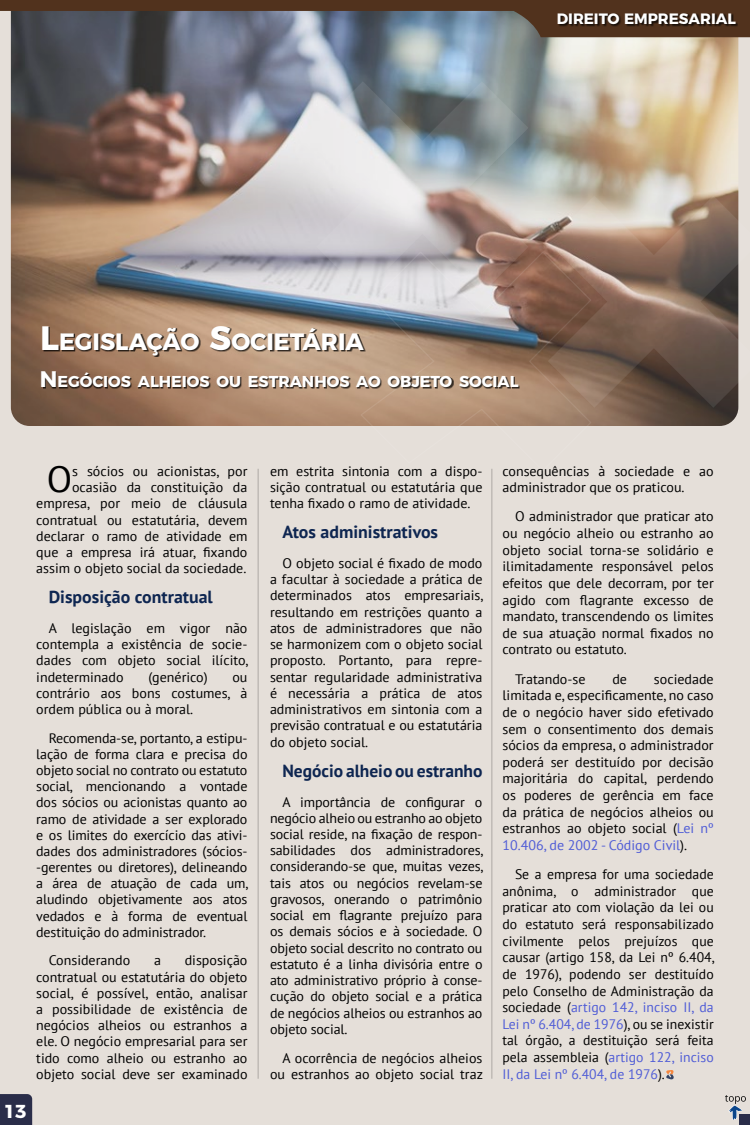
<style>
.page{position:relative;width:750px;height:1125px;background:#e5dfd9}
.page>*{position:absolute;margin:0;border:0;box-sizing:border-box;transform-origin:0 0}
.t1{font:36.38px "PT Sans";color:#000}
.t2{font:700 23.62px "Montserrat";color:#fff}
.t3{font:700 18.75px "Montserrat";color:#fff}
.t4{font:700 17.5px "PT Sans";color:#0e2651}
.t5{font:700 15.75px "Montserrat";color:#fff}
.t6{font:700 15px "Montserrat";color:#fff}
.t7{font:13.75px/16.6px "PT Sans";color:#000;text-align:justify}
.s1{font-size:33.75px}
.s2{font-size:22.5px}
.s3{color:#4f5cd6}
</style>
<div class="page">
<svg style="left:725px;top:1095px;width:25px;height:30px"></svg>
<hr style="left:258px;top:469px;width:1px;height:610px;background:#000">
<hr style="left:492px;top:469px;width:1px;height:610px;background:#000">
<img style="left:11px;top:37px;width:727px;height:389px">
<svg style="left:0;top:0;width:750px;height:37px;background:#5d5655"></svg>
<div style="left:558px;top:13px;width:180px;height:15px;background:#000;opacity:.75"></div>
<div style="left:43px;top:372px;width:476px;height:17px;background:#000;opacity:.75"></div>
<div style="left:43px;top:327px;width:323px;height:30px;background:#000;opacity:.75"></div>
<svg style="left:0;top:1094px;width:32px;height:31px"></svg>
<svg style="left:548px;top:196px;width:191px;height:212px;background:#826e61"></svg>
<svg style="left:316px;top:81px;width:212px;height:212px;background:#adafb1"></svg>
<svg style="left:359px;top:250px;width:234px;height:222px"></svg>
<svg style="left:666px;top:1070px;width:8px;height:10px"></svg>
<div style="left:740px;top:1115px;width:10px;height:10px;background:#2a2d49"></div>
<p class="t6" style="left:557px;top:7px;width:181px">DIREITO EMPRESARIAL</p>
<h2 class="t2" style="left:40px;top:322px;width:325px"><span class="s1">L</span>EGISLAÇÃO <span class="s1">S</span>OCIETÁRIA</h2>
<p class="t5" style="left:40px;top:368px;width:480px"><span class="s2">N</span> EGÓCIOS ALHEIOS OU ESTRANHOS AO OBJETO SOCIAL</p>
<h3 class="t3" style="left:4px;top:1096px;width:24px">13</h3>
<h1 class="t1" style="left:47px;top:456px;width:27px">O</h1>
<p class="t7" style="left:36px;top:463px;width:213px;line-height:16.1px;text-align:right">s sócios ou acionistas, por ocasião da constituição da empresa, por meio de cláusula contratual ou estatutária, devem declarar o ramo de atividade em que a empresa irá atuar, fixando assim o objeto social da sociedade.</p>
<p class="t4" style="left:49px;top:585px;width:166px">Disposição contratual</p>
<p class="t7" style="left:36px;top:620px;width:214px;line-height:16.1px;text-indent:12px">A legislação em vigor não contempla a existência de socie&shy;dades com objeto social ilícito, indeterminado</p>
<p class="t7" style="left:148px;top:668px;width:61px">(genérico)</p>
<p class="t7" style="left:36px;top:668px;width:213px;line-height:16.1px;text-indent:196px">ou contrário aos bons costumes, à ordem pública ou à moral.</p>
<p class="t7" style="left:36px;top:729px;width:214px;line-height:16.1px;text-indent:12px">Recomenda-se, portanto, a estipu&shy;lação de forma clara e precisa do objeto social no contrato ou estatuto social, mencionando a vontade dos sócios ou acionistas quanto ao ramo de atividade a ser explorado e os limites do exercício das ativi&shy;dades dos administradores (sócios--gerentes ou diretores), delineando a área de atuação de cada um, aludindo objetivamente aos atos vedados e à forma de eventual destituição do administrador.</p>
<p class="t7" style="left:49px;top:952px;width:83px">Considerando</p>
<p class="t7" style="left:154px;top:952px;width:8px">a</p>
<p class="t7" style="left:36px;top:952px;width:213px;line-height:16.1px;text-indent:148px">disposição contratual ou estatutária do objeto social, é possível, então, analisar a possibilidade de existência de negócios alheios ou estranhos a ele. O negócio empresarial para ser tido como alheio ou estranho ao objeto social deve ser examinado</p>
<p class="t7" style="left:270px;top:462px;width:214px;line-height:16.2px">em estrita sintonia com a dispo&shy;sição contratual ou estatutária que tenha fixado o ramo de atividade.</p>
<p class="t4" style="left:282px;top:520px;width:157px">Atos administrativos</p>
<p class="t7" style="left:270px;top:555px;width:215px;line-height:16.2px;text-indent:12px">O objeto social é fixado de modo a facultar à sociedade a prática de determinados atos empresariais, resultando em restrições quanto a atos de administradores que não se harmonizem com o objeto social proposto. Portanto, para repre&shy;sentar regularidade administrativa é necessária a prática de atos administrativos em sintonia com a previsão contratual e ou estatutária do objeto social.</p>
<p class="t4" style="left:282px;top:759px;width:202px">Negócio alheio ou estranho</p>
<p class="t7" style="left:270px;top:793px;width:215px;line-height:16.2px;text-indent:12px">A importância de configurar o negócio alheio ou estranho ao objeto social reside, na fixação de respon&shy;sabilidades dos administradores, considerando-se que, muitas vezes, tais atos ou negócios revelam-se gravosos, onerando o patrimônio social em flagrante prejuízo para os demais sócios e à sociedade. O objeto social descrito no contrato ou estatuto é a linha divisória entre o ato administrativo próprio à conse&shy;cução do objeto social e a prática de negócios alheios ou estranhos ao objeto social.</p>
<p class="t7" style="left:270px;top:1049px;width:214px;line-height:16.2px;text-align:right">A ocorrência de negócios alheios ou estranhos ao objeto social traz</p>
<p class="t7" style="left:503px;top:462px;width:213px">consequências à sociedade e ao administrador que os praticou.</p>
<p class="t7" style="left:503px;top:508px;width:213px;text-indent:12px">O administrador que praticar ato ou negócio alheio ou estranho ao objeto social torna-se solidário e ilimitadamente responsável pelos efeitos que dele decorram, por ter agido com flagrante excesso de mandato, transcendendo os limites de sua atuação normal fixados no contrato ou estatuto.</p>
<p class="t7" style="left:515px;top:670px;width:72px">Tratando-se</p>
<p class="t7" style="left:612px;top:670px;width:16px">de</p>
<p class="t7" style="left:503px;top:670px;width:213px;text-indent:151px">sociedade limitada e, especificamente, no caso de o negócio haver sido efetivado sem o consentimento dos demais sócios da empresa, o administrador poderá ser destituído por decisão majoritária do capital, perdendo os poderes de gerência em face da prática de negócios alheios ou estranhos ao objeto social (<span class="s3">Lei nº 10.406, de 2002 - Código Civil</span>).</p>
<p class="t7" style="left:503px;top:866px;width:214px;text-indent:12px">Se a empresa for uma sociedade anônima, o administrador que praticar ato com violação da lei ou do estatuto será responsabilizado civilmente pelos prejuízos que causar (artigo 158, da Lei nº 6.404, de 1976), podendo ser destituído pelo Conselho de Administração da sociedade (<span class="s3">artigo 142, inciso II, da Lei nº 6.404, de 1976</span>), ou se inexistir tal órgão, a destituição será feita pela assembleia (<span class="s3">artigo 122, inciso II, da Lei nº 6.404, de 1976</span>).</p>
</div>
